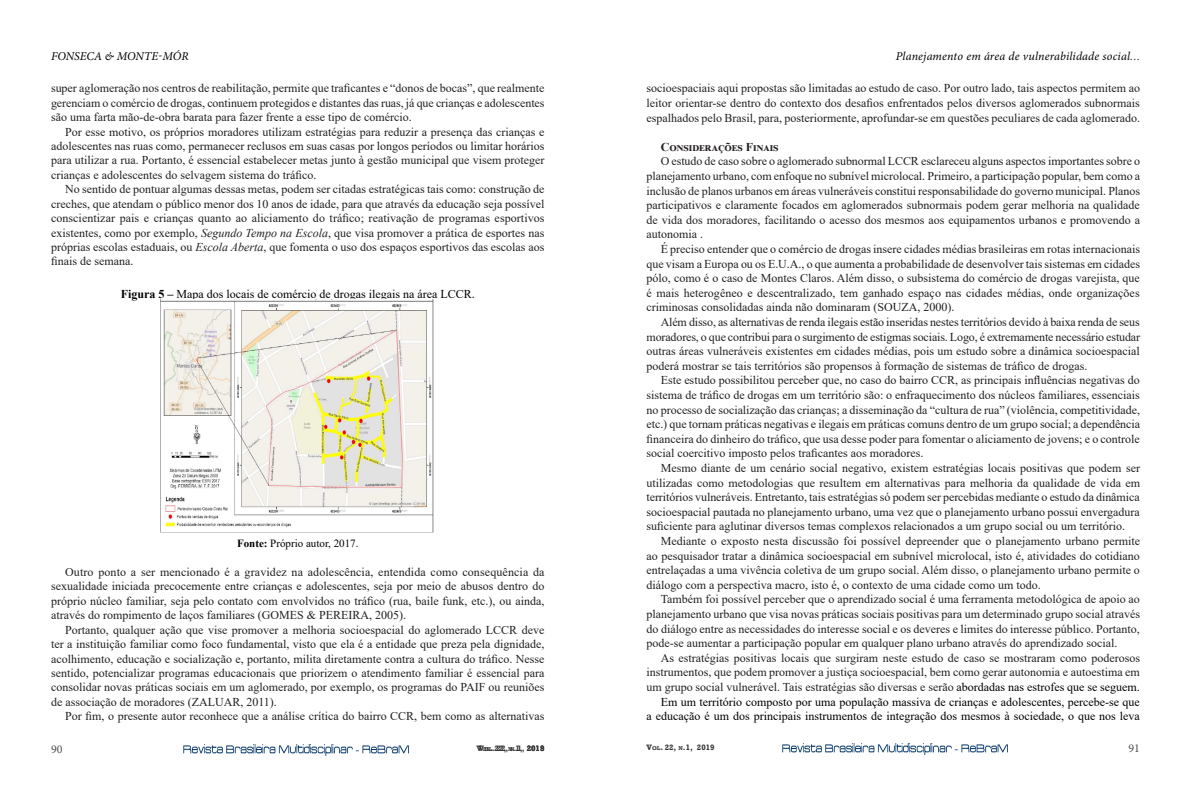
<style>
.page{position:relative;width:1191px;height:794px;background:#fff}
.page>*{position:absolute;margin:0;border:0;box-sizing:border-box;transform-origin:0 0}
.Corpo_do_texto{font:12px/14.6px "Times New Roman";color:#231f20;text-align:justify}
.Corpo_do_texto-2{font:12px/14.6px "Times New Roman";color:#000;text-align:right}
.t1{font:italic 12px "Minion Pro";letter-spacing:.01em;color:#000}
.Corpo_do_texto-3{font:700 12px "Times New Roman";letter-spacing:.025em;color:#231f20}
.t2{font:12px "Minion Pro";color:#4f4f50}
.t3{font:11px "Times New Roman";color:#000}
.t4{font:700 8px "Rockwell";color:#333}
.s1{color:#231f20}
.s2{font-style:italic}
.s3{font-weight:700}
.s4{color:#000}
.s5{font-size:5.6px}
</style>
<div class="page">
<img style="left:183px;top:744px;width:226px;height:11px">
<img style="left:782px;top:743px;width:225px;height:12px">
<img style="left:160px;top:300px;width:274px;height:233px">
<p class="t1" style="left:51px;top:48px;width:139px">FONSECA &amp; MONTE-MÓR</p>
<p class="t1" style="left:895px;top:48px;width:246px">Planejamento em área de vulnerabilidade social<span class="s1">...</span></p>
<p class="Corpo_do_texto" style="left:51px;top:81px;width:495px">super aglomeração nos centros de reabilitação, permite que traficantes e “donos de bocas”, que realmente gerenciam o comércio de drogas, continuem protegidos e distantes das ruas, já que crianças e adolescentes são uma farta mão-de-obra barata para fazer frente a esse tipo de comércio.</p>
<p class="Corpo_do_texto" style="left:51px;top:124px;width:495px;text-indent:14px">Por esse motivo, os próprios moradores utilizam estratégias para reduzir a presença das crianças e adolescentes nas ruas como, permanecer reclusos em suas casas por longos períodos ou limitar horários para utilizar a rua. Portanto, é essencial estabelecer metas junto à gestão municipal que visem proteger crianças e adolescentes do selvagem sistema do tráfico.</p>
<p class="Corpo_do_texto" style="left:51px;top:182px;width:495px;text-indent:14px">No sentido de pontuar algumas dessas metas, podem ser citadas estratégicas tais como: construção de creches, que atendam o público menor dos 10 anos de idade, para que através da educação seja possível conscientizar pais e crianças quanto ao aliciamento do tráfico; reativação de programas esportivos existentes, como por exemplo, <span class="s2">Segundo Tempo na Escola</span>, que visa promover a prática de esportes nas próprias escolas estaduais, ou <span class="s2">Escola Aberta</span>, que fomenta o uso dos espaços esportivos das escolas aos finais de semana.</p>
<p class="Corpo_do_texto-2" style="left:121px;top:286px;width:355px"><span class="s3">Figura 5 –</span> Mapa dos locais de comércio de drogas ilegais na área LCCR.</p>
<p class="t3" style="left:237px;top:536px;width:123px"><span class="s3">Fonte:</span> Próprio autor, 2017.</p>
<p class="Corpo_do_texto" style="left:51px;top:564px;width:495px;text-indent:14px">Outro ponto a ser mencionado é a gravidez na adolescência, entendida como consequência da sexualidade iniciada precocemente entre crianças e adolescentes, seja por meio de abusos dentro do próprio núcleo familiar, seja pelo contato com envolvidos no tráfico (rua, baile funk, etc.), ou ainda, através do rompimento de laços familiares (GOMES &amp; PEREIRA, 2005).</p>
<p class="Corpo_do_texto" style="left:51px;top:622px;width:495px;text-indent:14px">Portanto, qualquer ação que vise promover a melhoria socioespacial do aglomerado LCCR deve ter a instituição familiar como foco fundamental, visto que ela é a entidade que preza pela dignidade, acolhimento, educação e socialização e, portanto, milita diretamente contra a cultura do tráfico. Nesse sentido, potencializar programas educacionais que priorizem o atendimento familiar é essencial para consolidar novas práticas sociais em um aglomerado, por exemplo, os programas do PAIF ou reuniões de associação de moradores (ZALUAR, 2011).</p>
<p class="Corpo_do_texto" style="left:65px;top:708px;width:481px">Por fim, o presente autor reconhece que a análise crítica do bairro CCR, bem como as alternativas</p>
<p class="Corpo_do_texto" style="left:646px;top:81px;width:495px">socioespaciais aqui propostas são limitadas ao estudo de caso. Por outro lado, tais aspectos permitem ao leitor orientar-se dentro do contexto dos desafios enfrentados pelos diversos aglomerados subnormais espalhados pelo Brasil, para, posteriormente, aprofundar-se em questões peculiares de cada aglomerado.</p>
<p class="Corpo_do_texto-3" style="left:660px;top:138px;width:119px">Considerações Finais</p>
<p class="Corpo_do_texto" style="left:646px;top:154px;width:495px;text-indent:14px">O estudo de caso sobre o aglomerado subnormal LCCR esclareceu alguns aspectos importantes sobre o planejamento urbano, com enfoque no subnível microlocal. Primeiro, a participação popular, bem como a inclusão de planos urbanos em áreas vulneráveis constitui responsabilidade do governo municipal. Planos participativos e claramente focados em aglomerados subnormais podem gerar melhoria na qualidade de vida dos moradores, facilitando o acesso dos mesmos aos equipamentos urbanos e promovendo a autonomia .</p>
<p class="Corpo_do_texto" style="left:646px;top:241px;width:495px;text-indent:14px">É preciso entender que o comércio de drogas insere cidades médias brasileiras em rotas internacionais que visam a Europa ou os E.U.A., o que aumenta a probabilidade de desenvolver tais sistemas em cidades pólo, como é o caso de Montes Claros. Além disso, o subsistema do comércio de drogas varejista, que é mais heterogêneo e descentralizado, tem ganhado espaço nas cidades médias, onde organizações criminosas consolidadas ainda não dominaram (SOUZA, 2000).</p>
<p class="Corpo_do_texto" style="left:646px;top:314px;width:495px;text-indent:14px">Além disso, as alternativas de renda ilegais estão inseridas nestes territórios devido à baixa renda de seus moradores, o que contribui para o surgimento de estigmas sociais. Logo, é extremamente necessário estudar outras áreas vulneráveis existentes em cidades médias, pois um estudo sobre a dinâmica socioespacial poderá mostrar se tais territórios são propensos à formação de sistemas de tráfico de drogas.</p>
<p class="Corpo_do_texto" style="left:646px;top:373px;width:495px;text-indent:14px">Este estudo possibilitou perceber que, no caso do bairro CCR, as principais influências negativas do sistema de tráfico de drogas em um território são: o enfraquecimento dos núcleos familiares, essenciais no processo de socialização das crianças; a disseminação da “cultura de rua” (violência, competitividade, etc.) que tornam práticas negativas e ilegais em práticas comuns dentro de um grupo social; a dependência financeira do dinheiro do tráfico, que usa desse poder para fomentar o aliciamento de jovens; e o controle social coercitivo imposto pelos traficantes aos moradores.</p>
<p class="Corpo_do_texto" style="left:646px;top:460px;width:495px;text-indent:14px">Mesmo diante de um cenário social negativo, existem estratégias locais positivas que podem ser utilizadas como metodologias que resultem em alternativas para melhoria da qualidade de vida em territórios vulneráveis. Entretanto, tais estratégias só podem ser percebidas mediante o estudo da dinâmica socioespacial pautada no planejamento urbano, uma vez que o planejamento urbano possui envergadura suficiente para aglutinar diversos temas complexos relacionados a um grupo social ou um território.</p>
<p class="Corpo_do_texto" style="left:646px;top:533px;width:495px;text-indent:14px">Mediante o exposto nesta discussão foi possível depreender que o planejamento urbano permite ao pesquisador tratar a dinâmica socioespacial em subnível microlocal, isto é, atividades do cotidiano entrelaçadas a uma vivência coletiva de um grupo social. Além disso, o planejamento urbano permite o diálogo com a perspectiva macro, isto é, o contexto de uma cidade como um todo.</p>
<p class="Corpo_do_texto" style="left:646px;top:592px;width:495px;text-indent:14px">Também foi possível perceber que o aprendizado social é uma ferramenta metodológica de apoio ao planejamento urbano que visa novas práticas sociais positivas para um determinado grupo social através do diálogo entre as necessidades do interesse social e os deveres e limites do interesse público. Portanto, pode-se aumentar a participação popular em qualquer plano urbano através do aprendizado social.</p>
<p class="Corpo_do_texto" style="left:646px;top:650px;width:495px;text-indent:14px">As estratégias positivas locais que surgiram neste estudo de caso se mostraram como poderosos instrumentos, que podem promover a justiça socioespacial, bem como gerar autonomia e autoestima em um grupo social vulnerável. Tais estratégias são diversas e serão <span class="s4">abordadas nas estrofes que se seguem.</span></p>
<p class="Corpo_do_texto-2" style="left:646px;top:694px;width:495px">Em um território composto por uma população massiva de crianças e adolescentes, percebe-se que<br>a educação é um dos principais instrumentos de integração dos mesmos à sociedade, o que nos leva</p>
<p class="t4" style="left:515px;top:743px;width:31px">.1, 2018</p>
<p class="t4" style="left:646px;top:742px;width:70px">V<span class="s5">OL</span>. 22, <span class="s5">N</span>.1, 2019</p>
<p class="t2" style="left:1128px;top:740px;width:13px">91</p>
<p class="t2" style="left:51px;top:741px;width:13px">90</p>
<p class="t4" style="left:476px;top:743px;width:31px">VV<span class="s5">O LO L</span>. 2 2 ,</p>
<p class="t4" style="left:492px;top:743px;width:32px">. 22, <span class="s5">NN</span>.1,</p>
<p class="t4" style="left:540px;top:743px;width:6px">9</p>
</div>
